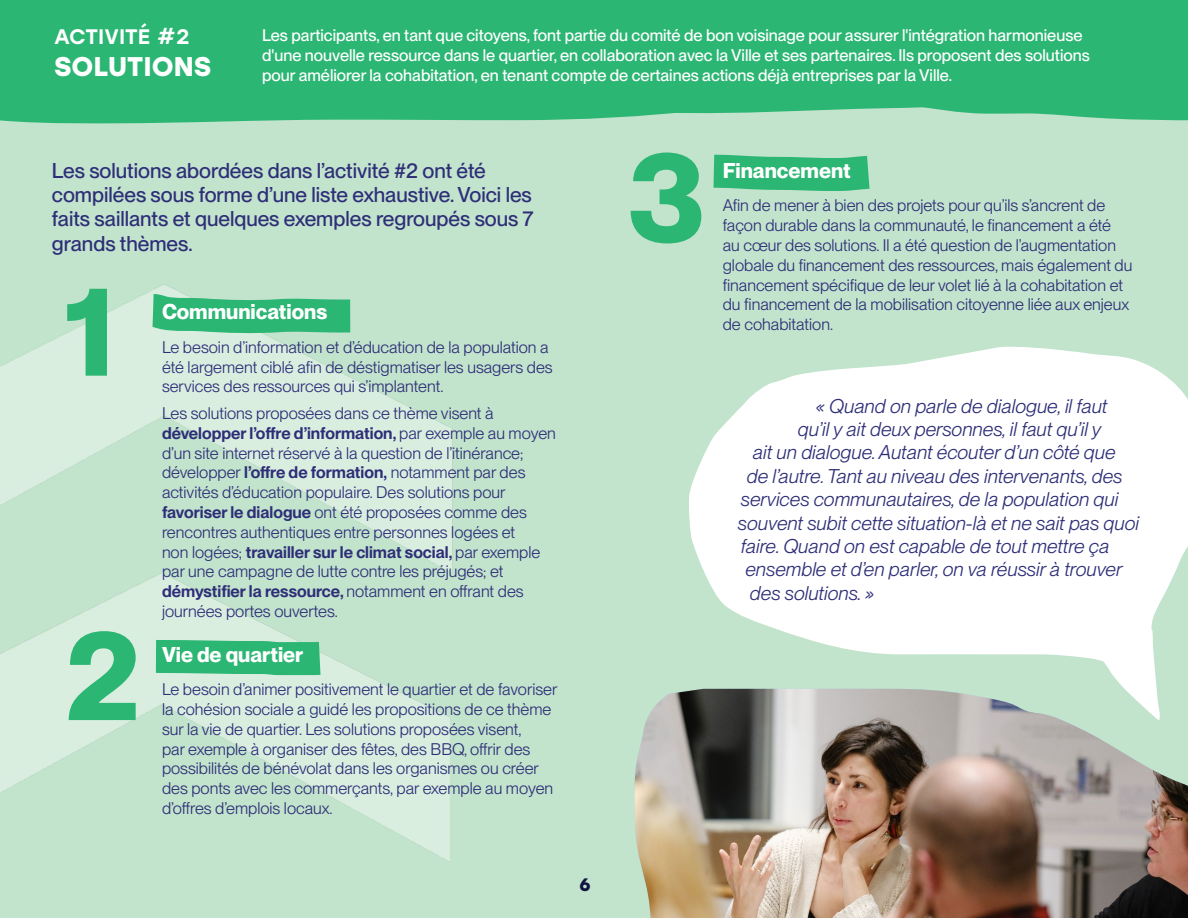
<style>
.page{position:relative;width:1188px;height:918px;background:#c2e3cc}
.page>*{position:absolute;margin:0;border:0;box-sizing:border-box;transform-origin:0 0}
.t1{font:700 125.7px "PP Neue Montreal";color:#2bb673}
.t2{font:700 27px "Stolzl";color:#fff}
.t3{font:500 21px/24.5px "PP Neue Montreal";color:#2e2e78}
.t4{font:700 21px "PP Neue Montreal";color:#fff}
.t5{font:500 21px "Stolzl";color:#fff}
.t6{font:italic 19.5px "PP Neue Montreal";color:#2e2e78}
.t7{font:700 18px "Stolzl";color:#111440}
.t8{font:16.5px/19.8px "PP Neue Montreal";color:#2e2e78}
.t9{font:500 16.5px/19.8px "PP Neue Montreal";color:#fff}
.s1{font-weight:600}
</style>
<div class="page">
<div style="left:0;top:0;width:1188px;height:124px;background:#2bb673"></div>
<img style="left:0;top:307px;width:453px;height:554px">
<svg style="left:713px;top:154px;width:157px;height:37px;background:#3dbb7d"></svg>
<svg style="left:120px;top:284px;width:263px;height:70px"></svg>
<img style="left:634px;top:689px;width:554px;height:229px">
<svg style="left:875px;top:0;width:88px;height:10px"></svg>
<svg style="left:689px;top:346px;width:499px;height:311px;background:#f6faf7"></svg>
<svg style="left:1074px;top:630px;width:87px;height:90px"></svg>
<svg style="left:123px;top:623px;width:231px;height:69px;background:#9bd9b8"></svg>
<p class="t5" style="left:54px;top:21px;width:137px">ACTIVITÉ #2</p>
<p class="t2" style="left:54px;top:47px;width:159px">SOLUTIONS</p>
<p class="t9" style="left:262px;top:25px;width:829px">Les participants, en tant que citoyens, font partie du comité de bon voisinage pour assurer l'intégration harmonieuse d'une nouvelle ressource dans le quartier, en collaboration avec la Ville et ses partenaires. Ils proposent des solutions pour améliorer la cohabitation, en tenant compte de certaines actions déjà entreprises par la Ville.</p>
<p class="t3" style="left:52px;top:158px;width:483px">Les solutions abordées dans l’activité #2 ont été compilées sous forme d’une liste exhaustive. Voici les faits saillants et quelques exemples regroupés sous 7 grands thèmes.</p>
<p class="t1" style="left:628px;top:121px;width:79px">3</p>
<p class="t1" style="left:65px;top:255px;width:51px">1</p>
<p class="t1" style="left:65px;top:600px;width:77px">2</p>
<p class="t4" style="left:162px;top:299px;width:167px">Communications</p>
<p class="t8" style="left:162px;top:337px;width:392px">Le besoin d’information et d’éducation de la population a été largement ciblé afin de déstigmatiser les usagers des services des ressources qui s’implantent.</p>
<p class="t8" style="left:162px;top:403px;width:395px">Les solutions proposées dans ce thème visent à <span class="s1">développer l’offre d’information,</span> par exemple au moyen d’un site internet réservé à la question de l’itinérance; développer <span class="s1">l’offre de formation,</span> notamment par des activités d’éducation populaire. Des solutions pour <span class="s1">favoriser le dialogue</span> ont été proposées comme des rencontres authentiques entre personnes logées et<br>non logées; <span class="s1">travailler sur le climat social,</span> par exemple par une campagne de lutte contre les préjugés; et <span class="s1">démystifier la ressource,</span> notamment en offrant des journées portes ouvertes.</p>
<p class="t4" style="left:162px;top:642px;width:143px">Vie de quartier</p>
<p class="t8" style="left:162px;top:679px;width:397px">Le besoin d’animer positivement le quartier et de favoriser la cohésion sociale a guidé les propositions de ce thème sur la vie de quartier. Les solutions proposées visent,<br>par exemple à organiser des fêtes, des BBQ, offrir des possibilités de bénévolat dans les organismes ou créer des ponts avec les commerçants, par exemple au moyen d’offres d’emplois locaux.</p>
<p class="t4" style="left:723px;top:158px;width:130px">Financement</p>
<p class="t8" style="left:723px;top:196px;width:411px">Afin de mener à bien des projets pour qu’ils s’ancrent de façon durable dans la communauté, le financement a été<br>au cœur des solutions. Il a été question de l’augmentation globale du financement des ressources, mais également du financement spécifique de leur volet lié à la cohabitation et du financement de la mobilisation citoyenne liée aux enjeux de cohabitation.</p>
<p class="t6" style="left:816px;top:394px;width:293px">« Quand on parle de dialogue, il faut</p>
<p class="t6" style="left:798px;top:418px;width:305px">qu’il y ait deux personnes, il faut qu’il y</p>
<p class="t6" style="left:753px;top:441px;width:364px">ait un dialogue. Autant écouter d’un côté que</p>
<p class="t6" style="left:747px;top:464px;width:377px">de l’autre. Tant au niveau des intervenants, des</p>
<p class="t6" style="left:741px;top:488px;width:379px">services communautaires, de la population qui</p>
<p class="t6" style="left:738px;top:511px;width:403px">souvent subit cette situation-là et ne sait pas quoi</p>
<p class="t6" style="left:741px;top:535px;width:370px">faire. Quand on est capable de tout mettre ça</p>
<p class="t6" style="left:745px;top:558px;width:379px">ensemble et d’en parler, on va réussir à trouver</p>
<p class="t6" style="left:750px;top:581px;width:126px">des solutions. »</p>
<p class="t7" style="left:579px;top:872px;width:13px">6</p>
</div>
